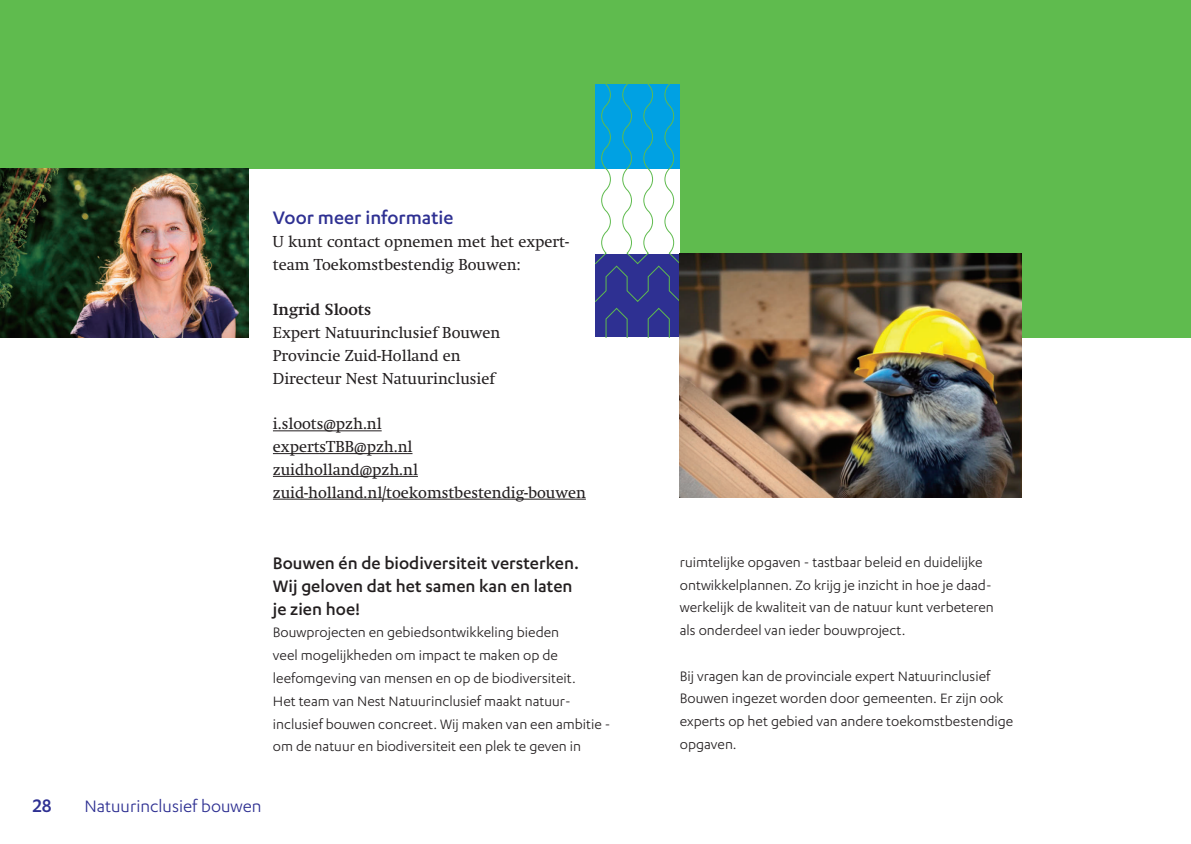
<style>
.page{position:relative;width:1191px;height:844px;background:#fff}
.page>*{position:absolute;margin:0;border:0;box-sizing:border-box;transform-origin:0 0}
.PZH_Subparagraafkop_H4{font:500 21px "Karbon";color:#2e3092}
.PZH_Kadertekst_Kop_klein{font:500 19.25px/22.8px "Karbon";color:#231f20}
.t1{font:19.25px "Karbon";color:#2e3092}
.PZH_Kadertekst{font:15.75px/22.8px "Karbon";color:#231f20}
.PZH_Broodtekst{font:15.75px/22.8px "Swift Os F";color:#231f20}
.PZH_Broodtekst-2{font:700 15.75px "Swift Os F";color:#231f20}
</style>
<div class="page">
<div style="left:0;top:0;width:1191px;height:337px;background:#5fbb4e"></div>
<div style="left:84px;top:169px;width:511px;height:182px;background:#fff"></div>
<svg style="left:595px;top:84px;width:85px;height:253px;background:#649cca"></svg>
<hr style="left:273px;top:430px;width:109px;height:1px;background:#231f20">
<hr style="left:273px;top:453px;width:139px;height:1px;background:#231f20">
<hr style="left:273px;top:476px;width:145px;height:1px;background:#231f20">
<hr style="left:273px;top:498px;width:313px;height:1px;background:#231f20">
<img style="left:680px;top:253px;width:341px;height:244px">
<img style="left:0;top:168px;width:248px;height:169px">
<hr style="left:1190px;top:253px;width:1px;height:84px;background:#2e3092">
<h3 class="PZH_Subparagraafkop_H4" style="left:273px;top:206px;width:182px">Voor meer informatie</h3>
<p class="PZH_Broodtekst" style="left:273px;top:230px;width:297px">U kunt contact opnemen met het expert&shy;team Toekomstbestendig Bouwen:</p>
<p class="PZH_Broodtekst-2" style="left:273px;top:300px;width:100px">Ingrid Sloots</p>
<p class="PZH_Broodtekst" style="left:273px;top:321px;width:229px">Expert Natuurinclusief Bouwen</p>
<p class="PZH_Broodtekst" style="left:273px;top:344px;width:189px">Provincie Zuid-Holland en</p>
<p class="PZH_Broodtekst" style="left:273px;top:367px;width:223px">Directeur Nest Natuurinclusief</p>
<p class="PZH_Broodtekst" style="left:273px;top:412px;width:110px">i.sloots@pzh.nl</p>
<p class="PZH_Broodtekst" style="left:273px;top:435px;width:141px">expertsTBB@pzh.nl</p>
<p class="PZH_Broodtekst" style="left:273px;top:458px;width:146px">zuidholland@pzh.nl</p>
<p class="PZH_Broodtekst" style="left:273px;top:481px;width:314px">zuid-holland.nl/toekomstbestendig-bouwen</p>
<h4 class="PZH_Kadertekst_Kop_klein" style="left:273px;top:551px;width:307px">Bouwen én de biodiversiteit versterken.<br>Wij geloven dat het samen kan en laten je zien hoe!</h4>
<p class="PZH_Kadertekst" style="left:273px;top:620px;width:339px">Bouwprojecten en gebiedsontwikkeling bieden<br>veel mogelijkheden om impact te maken op de leefomgeving van mensen en op de biodiversiteit.<br>Het team van Nest Natuurinclusief maakt natuur&shy;inclusief bouwen concreet. Wij maken van een ambitie - om de natuur en biodiversiteit een plek te geven in</p>
<h1 class="PZH_Subparagraafkop_H4" style="left:33px;top:793px;width:20px">28</h1>
<p class="t1" style="left:84px;top:795px;width:179px">Natuurinclusief bouwen</p>
<p class="PZH_Kadertekst" style="left:680px;top:550px;width:315px">ruimtelijke opgaven - tastbaar beleid en duidelijke ontwikkelplannen. Zo krijg je inzicht in hoe je daad&shy;werkelijk de kwaliteit van de natuur kunt verbeteren als onderdeel van ieder bouwproject.</p>
<p class="PZH_Kadertekst" style="left:680px;top:663px;width:335px">Bij vragen kan de provinciale expert Natuurinclusief Bouwen ingezet worden door gemeenten. Er zijn ook experts op het gebied van andere toekomstbestendige opgaven.</p>
</div>
